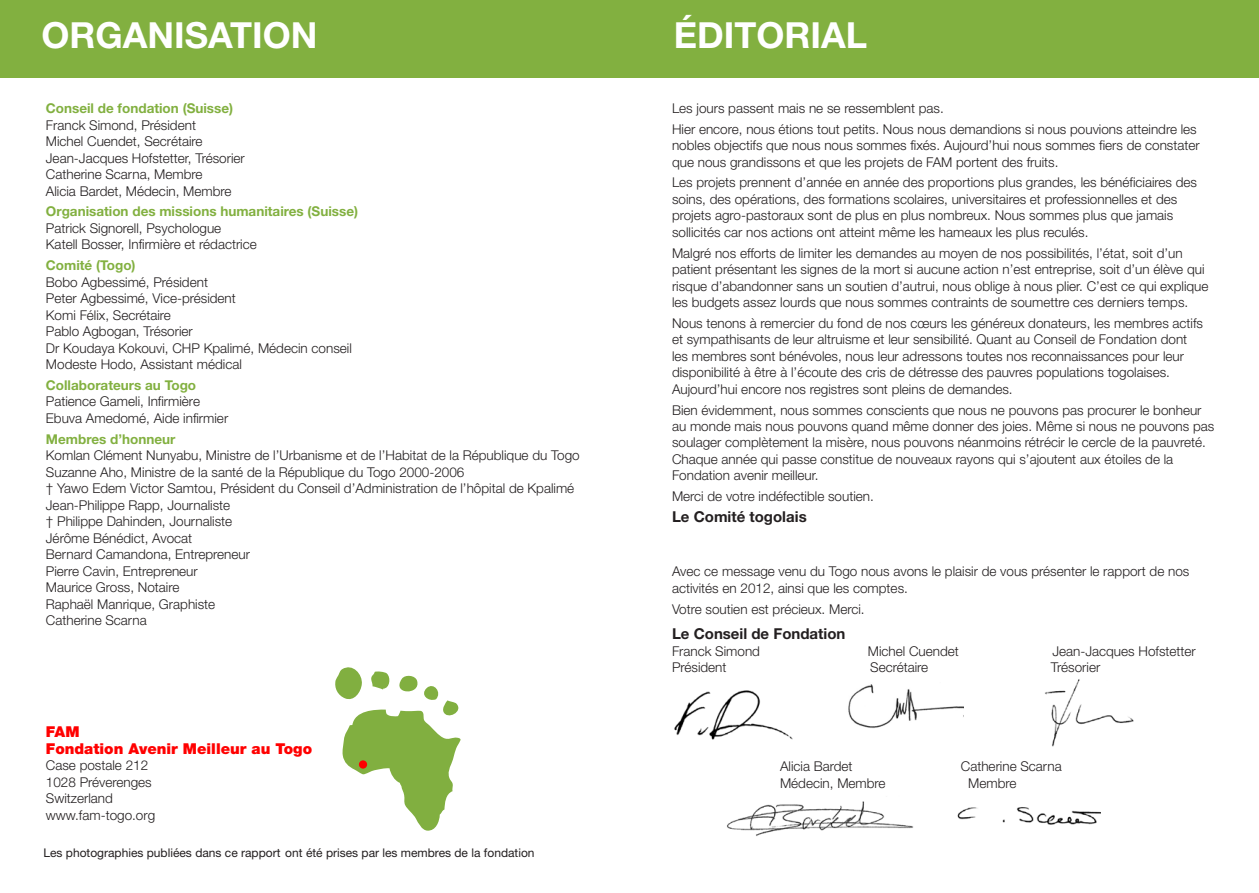
<style>
.page{position:relative;width:1259px;height:893px;background:#fff}
.page>*{position:absolute;margin:0;border:0;box-sizing:border-box;transform-origin:0 0}
.t1{font:700 36px "Helvetica Neue LT Std";color:#fff}
.t2{font:700 15px "Helvetica Neue LT Std";color:#231f20}
.t3{font:900 15px/16.5px "Helvetica Neue LT Std";color:#f00}
.t4{font:300 13.5px/16.5px "Helvetica Neue LT Std";color:#231f20}
.t5{font:700 13.5px "Helvetica Neue LT Std";color:#82b040}
.t6{font:12px "Helvetica Neue LT Std";color:#231f20}
</style>
<div class="page">
<div style="left:0;top:0;width:697px;height:78px;background:#82b040"></div>
<div style="left:629px;top:0;width:630px;height:78px;background:#82b040"></div>
<svg style="left:335px;top:667px;width:126px;height:164px"></svg>
<div style="left:359px;top:760px;width:8px;height:9px;background:#f00;border-radius:50%"></div>
<img style="left:674px;top:690px;width:119px;height:50px">
<img style="left:848px;top:684px;width:116px;height:44px">
<img style="left:957px;top:807px;width:143px;height:18px">
<img style="left:1045px;top:679px;width:89px;height:68px">
<img style="left:727px;top:801px;width:187px;height:35px">
<h1 class="t1" style="left:42px;top:13px;width:277px">ORGANISATION</h1>
<h1 class="t1" style="left:674px;top:13px;width:23px">éditoria</h1>
<h1 class="t1" style="left:846px;top:13px;width:23px">l</h1>
<p class="t5" style="left:46px;top:100px;width:189px">Conseil de fondation (Suisse)</p>
<p class="t4" style="left:46px;top:116px;width:200px">Franck Simond, Président<br>Michel Cuendet, Secrétaire<br>Jean-Jacques Hofstetter, Trésorier<br>Catherine Scarna, Membre<br>Alicia Bardet, Médecin, Membre</p>
<p class="t5" style="left:46px;top:203px;width:314px">Organisation des missions humanitaires (Suisse)</p>
<p class="t4" style="left:46px;top:220px;width:212px">Patrick Signorell, Psychologue<br>Katell Bosser, Infirmière et rédactrice</p>
<p class="t5" style="left:46px;top:257px;width:91px">Comité (Togo)</p>
<p class="t4" style="left:46px;top:273px;width:307px">Bobo Agbessimé, Président<br>Peter Agbessimé, Vice-président<br>Komi Félix, Secrétaire<br>Pablo Agbogan, Trésorier<br>Dr Koudaya Kokouvi, CHP Kpalimé, Médecin conseil<br>Modeste Hodo, Assistant médical</p>
<p class="t5" style="left:46px;top:377px;width:152px">Collaborateurs au Togo</p>
<p class="t4" style="left:46px;top:393px;width:184px">Patience Gameli, Infirmière<br>Ebuva Amedomé, Aide infirmier</p>
<p class="t5" style="left:46px;top:430px;width:131px">Membres d’honneur</p>
<p class="t4" style="left:46px;top:447px;width:535px">Komlan Clément Nunyabu, Ministre de l’Urbanisme et de l’Habitat de la République du Togo Suzanne Aho, Ministre de la santé de la République du Togo 2000-2006<br>† Yawo Edem Victor Samtou, Président du Conseil d’Administration de l’hôpital de Kpalimé Jean-Philippe Rapp, Journaliste<br>† Philippe Dahinden, Journaliste<br>Jérôme Bénédict, Avocat<br>Bernard Camandona, Entrepreneur<br>Pierre Cavin, Entrepreneur<br>Maurice Gross, Notaire<br>Raphaël Manrique, Graphiste<br>Catherine Scarna</p>
<p class="t3" style="left:46px;top:723px;width:268px">FAM<br>Fondation Avenir Meilleur au Togo</p>
<p class="t4" style="left:46px;top:757px;width:111px">Case postale 212<br>1028 Préverenges<br>Switzerland www.fam-togo.org</p>
<p class="t6" style="left:43px;top:845px;width:492px">Les photographies publiées dans ce rapport ont été prises par les membres de la fondation</p>
<p class="t4" style="left:672px;top:97px;width:526px;line-height:20.7px">Les jours passent mais ne se ressemblent pas.<br>Hier encore, nous étions tout petits. Nous nous demandions si nous pouvions atteindre les</p>
<p class="t4" style="left:672px;top:137px;width:529px">nobles objectifs que nous nous sommes fixés. Aujourd’hui nous sommes fiers de constater que nous grandissons et que les projets de FAM portent des fruits.</p>
<p class="t4" style="left:672px;top:174px;width:526px">Les projets prennent d’année en année des proportions plus grandes, les bénéficiaires des soins, des opérations, des formations scolaires, universitaires et professionnelles et des projets agro-pastoraux sont de plus en plus nombreux. Nous sommes plus que jamais sollicités car nos actions ont atteint même les hameaux les plus reculés.</p>
<p class="t4" style="left:672px;top:244px;width:538px">Malgré nos efforts de limiter les demandes au moyen de nos possibilités, l’état, soit d’un patient présentant les signes de la mort si aucune action n’est entreprise, soit d’un élève qui risque d’abandonner sans un soutien d’autrui, nous oblige à nous plier. C’est ce qui explique les budgets assez lourds que nous sommes contraints de soumettre ces derniers temps.</p>
<p class="t4" style="left:672px;top:314px;width:532px">Nous tenons à remercier du fond de nos cœurs les généreux donateurs, les membres actifs et sympathisants de leur altruisme et leur sensibilité. Quant au Conseil de Fondation dont les membres sont bénévoles, nous leur adressons toutes nos reconnaissances pour leur disponibilité à être à l’écoute des cris de détresse des pauvres populations togolaises.<br>Aujourd’hui encore nos registres sont pleins de demandes.</p>
<p class="t4" style="left:672px;top:401px;width:544px">Bien évidemment, nous sommes conscients que nous ne pouvons pas procurer le bonheur au monde mais nous pouvons quand même donner des joies. Même si nous ne pouvons pas soulager complètement la misère, nous pouvons néanmoins rétrécir le cercle de la pauvreté.<br>Chaque année qui passe constitue de nouveaux rayons qui s’ajoutent aux étoiles de la Fondation avenir meilleur.</p>
<p class="t4" style="left:672px;top:488px;width:203px">Merci de votre indéfectible soutien.</p>
<p class="t2" style="left:672px;top:507px;width:136px">Le Comité togolais</p>
<p class="t4" style="left:672px;top:563px;width:519px">Avec ce message venu du Togo nous avons le plaisir de vous présenter le rapport de nos activités en 2012, ainsi que les comptes.</p>
<p class="t4" style="left:672px;top:600px;width:194px">Votre soutien est précieux. Merci.</p>
<p class="t2" style="left:672px;top:625px;width:175px">Le Conseil de Fondation</p>
<p class="t4" style="left:672px;top:642px;width:90px">Franck Simond</p>
<p class="t4" style="left:868px;top:642px;width:93px">Michel Cuendet</p>
<p class="t4" style="left:1052px;top:642px;width:145px">Jean-Jacques Hofstetter</p>
<p class="t4" style="left:672px;top:659px;width:56px">Président</p>
<p class="t4" style="left:870px;top:659px;width:60px">Secrétaire</p>
<p class="t4" style="left:1051px;top:659px;width:51px">Trésorier</p>
<p class="t4" style="left:780px;top:758px;width:74px">Alicia Bardet</p>
<p class="t4" style="left:961px;top:758px;width:102px">Catherine Scarna</p>
<p class="t4" style="left:780px;top:774px;width:107px">Médecin, Membre</p>
<p class="t4" style="left:968px;top:774px;width:50px">Membre</p>
</div>
